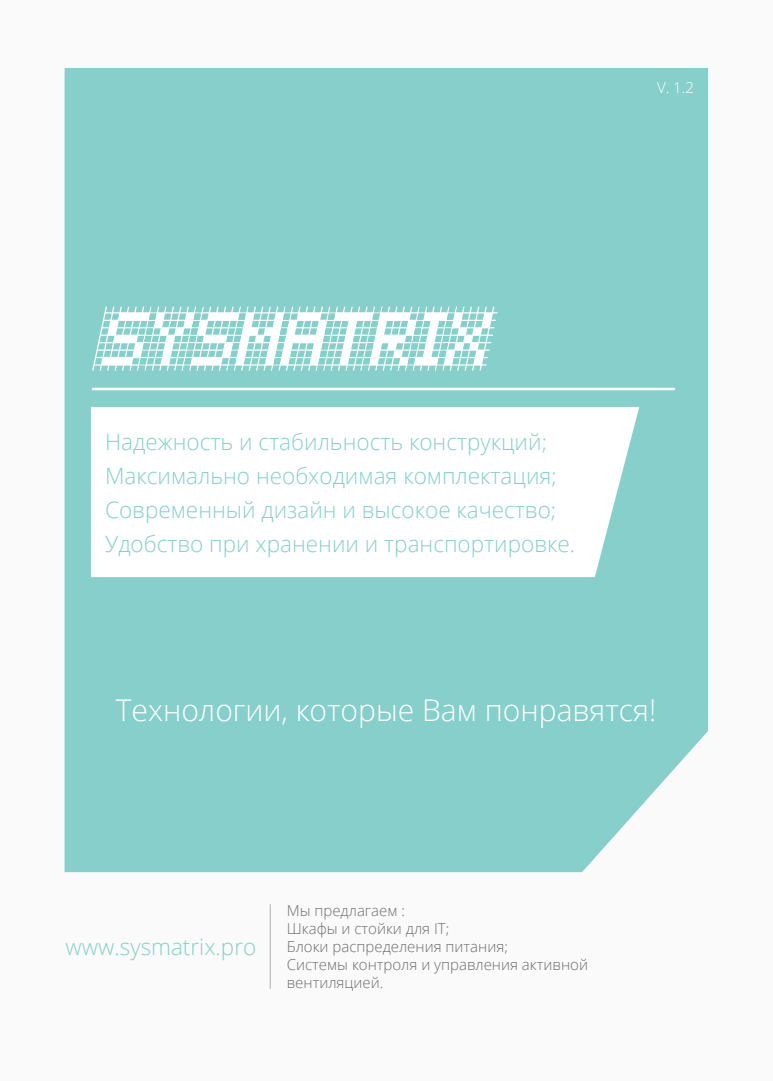
<style>
.page{position:relative;width:773px;height:1081px;background:#fff}
.page>*{position:absolute;margin:0;border:0;box-sizing:border-box;transform-origin:0 0}
.t1{font:italic 67px "Chess Type";color:#86cfca}
.t2{font:300 30px "Open Sans";color:#fff}
.t3{font:300 22.5px/34.1px "Open Sans";color:#86cfca}
.t4{font:300 15px/18px "Open Sans";color:#6c6d70}
.t5{font:300 15px "Open Sans";color:#fff}
</style>
<div class="page">
<div style="left:0;top:0;width:772px;height:1081px;background:#fafafa"></div>
<div style="left:65px;top:68px;width:643px;height:804px;background:#86cfca"></div>
<svg style="left:91px;top:407px;width:548px;height:170px"></svg>
<svg style="left:92px;top:307px;width:406px;height:64px"></svg>
<hr style="left:92px;top:388px;width:582px;height:2px;background:#fff">
<hr style="left:270px;top:904px;width:1px;height:85px;background:#bcbdc0">
<p class="t5" style="left:657px;top:77px;width:38px">V. 1.2</p>
<h1 class="t1" style="left:95px;top:290px;width:389px">SYSMATRIX</h1>
<p class="t3" style="left:105px;top:424px;width:471px">Надежность и стабильность конструкций; Максимально необходимая комплектация; Современный дизайн и высокое качество; Удобство при хранении и транспортировке.</p>
<h2 class="t2" style="left:116px;top:690px;width:541px">Технологии, которые Bам понравятся!</h2>
<p class="t3" style="left:66px;top:929px;width:192px">www.sysmatrix.pro</p>
<p class="t4" style="left:287px;top:901px;width:303px">Мы предлагаем :<br>Шкафы и стойки для IT;<br>Блоки распределения питания;<br>Системы контроля и управления активной вентиляцией.</p>
</div>
